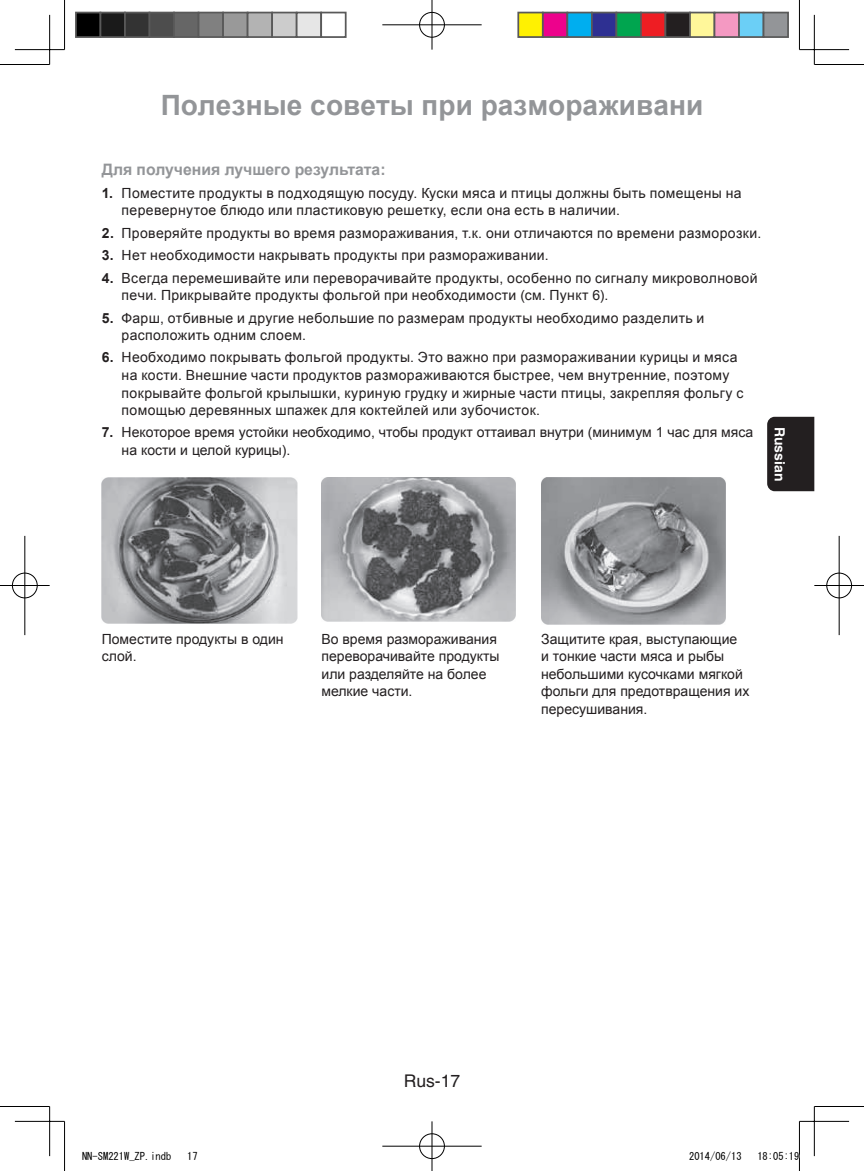
<style>
.page{position:relative;width:864px;height:1171px;background:#fff}
.page>*{position:absolute;margin:0;border:0;box-sizing:border-box;transform-origin:0 0}
.t1{font:700 28px "Arial";letter-spacing:.005em;color:#939598}
.t2{font:17.5px "Helvetica";color:#231f20}
.t3{font:700 15.75px "Arial";color:#939598}
.t4{font:14px/17.5px "Arial";letter-spacing:.02em;color:#231f20}
.t5{font:14px/17.5px "Arial";color:#231f20}
.t6{font:700 14px "Helvetica";color:#fff}
.t7{font:10.5px "MS Gothic";color:#000}
.s1{font-weight:700}
</style>
<div class="page">
<div style="left:767px;top:417px;width:47px;height:74px;background:#231f20"></div>
<img style="left:102px;top:477px;width:195px;height:147px">
<img style="left:321px;top:477px;width:194px;height:145px">
<img style="left:541px;top:477px;width:184px;height:147px">
<hr style="left:0;top:64px;width:50px;height:1px;background:#000">
<hr style="left:814px;top:64px;width:49px;height:1px;background:#000">
<hr style="left:0;top:1106px;width:50px;height:1px;background:#000">
<hr style="left:814px;top:1106px;width:49px;height:1px;background:#000">
<hr style="left:64px;top:0;width:1px;height:50px;background:#000">
<hr style="left:64px;top:1121px;width:1px;height:50px;background:#000">
<hr style="left:798px;top:0;width:1px;height:50px;background:#000">
<hr style="left:798px;top:1121px;width:1px;height:50px;background:#000">
<hr style="left:15px;top:49px;width:49px;height:1px;background:#000">
<hr style="left:799px;top:49px;width:49px;height:1px;background:#000">
<hr style="left:15px;top:1121px;width:49px;height:1px;background:#000">
<hr style="left:799px;top:1121px;width:49px;height:1px;background:#000">
<hr style="left:49px;top:15px;width:1px;height:49px;background:#000">
<hr style="left:49px;top:1106px;width:1px;height:50px;background:#000">
<hr style="left:813px;top:15px;width:1px;height:49px;background:#000">
<hr style="left:813px;top:1106px;width:1px;height:50px;background:#000">
<div style="left:418px;top:11px;width:27px;height:27px;border:2px solid #fff;border-radius:50%"></div>
<hr style="left:382px;top:24px;width:99px;height:2px;background:#fff">
<hr style="left:430px;top:0;width:3px;height:50px;background:#fff">
<div style="left:419px;top:12px;width:25px;height:25px;border:1px solid #000;border-radius:50%"></div>
<hr style="left:382px;top:25px;width:99px;height:1px;background:#000">
<hr style="left:431px;top:0;width:1px;height:50px;background:#000">
<div style="left:418px;top:1132px;width:27px;height:28px;border:2px solid #fff;border-radius:50%"></div>
<hr style="left:382px;top:1145px;width:99px;height:2px;background:#fff">
<hr style="left:430px;top:1121px;width:3px;height:50px;background:#fff">
<div style="left:419px;top:1133px;width:25px;height:26px;border:1px solid #000;border-radius:50%"></div>
<hr style="left:382px;top:1146px;width:99px;height:1px;background:#000">
<hr style="left:431px;top:1121px;width:1px;height:50px;background:#000">
<div style="left:11px;top:572px;width:27px;height:27px;border:2px solid #fff;border-radius:50%"></div>
<hr style="left:0;top:584px;width:50px;height:3px;background:#fff">
<hr style="left:24px;top:536px;width:2px;height:99px;background:#fff">
<div style="left:12px;top:573px;width:25px;height:25px;border:1px solid #000;border-radius:50%"></div>
<hr style="left:0;top:585px;width:50px;height:1px;background:#000">
<hr style="left:25px;top:536px;width:1px;height:99px;background:#000">
<div style="left:825px;top:572px;width:27px;height:27px;border:2px solid #fff;border-radius:50%"></div>
<hr style="left:814px;top:584px;width:49px;height:3px;background:#fff">
<hr style="left:837px;top:536px;width:3px;height:99px;background:#fff">
<div style="left:826px;top:573px;width:25px;height:25px;border:1px solid #000;border-radius:50%"></div>
<hr style="left:814px;top:585px;width:49px;height:1px;background:#000">
<hr style="left:838px;top:536px;width:1px;height:99px;background:#000">
<div style="left:76px;top:13px;width:24px;height:24px;background:#000"></div>
<div style="left:75px;top:12px;width:26px;height:26px;border:2px solid #595959"></div>
<div style="left:100px;top:13px;width:25px;height:24px;background:#1a1a1a"></div>
<div style="left:99px;top:12px;width:27px;height:26px;border:2px solid #595959"></div>
<div style="left:125px;top:13px;width:24px;height:24px;background:#333"></div>
<div style="left:124px;top:12px;width:26px;height:26px;border:2px solid #595959"></div>
<div style="left:149px;top:13px;width:25px;height:24px;background:#4d4d4d"></div>
<div style="left:148px;top:12px;width:27px;height:26px;border:2px solid #595959"></div>
<div style="left:174px;top:13px;width:24px;height:24px;background:#666"></div>
<div style="left:173px;top:12px;width:26px;height:26px;border:2px solid #595959"></div>
<div style="left:198px;top:13px;width:25px;height:24px;background:#808080"></div>
<div style="left:197px;top:12px;width:27px;height:26px;border:2px solid #595959"></div>
<div style="left:223px;top:13px;width:24px;height:24px;background:#999"></div>
<div style="left:222px;top:12px;width:26px;height:26px;border:2px solid #595959"></div>
<div style="left:247px;top:13px;width:25px;height:24px;background:#b3b3b3"></div>
<div style="left:246px;top:12px;width:27px;height:26px;border:2px solid #595959"></div>
<div style="left:272px;top:13px;width:24px;height:24px;background:#ccc"></div>
<div style="left:271px;top:12px;width:26px;height:26px;border:2px solid #595959"></div>
<div style="left:296px;top:13px;width:25px;height:24px;background:#e6e6e6"></div>
<div style="left:295px;top:12px;width:27px;height:26px;border:2px solid #595959"></div>
<div style="left:320px;top:12px;width:26px;height:26px;border:2px solid #595959"></div>
<div style="left:518px;top:13px;width:24px;height:24px;background:#fff101"></div>
<div style="left:517px;top:12px;width:26px;height:26px;border:2px solid #595959"></div>
<div style="left:542px;top:13px;width:25px;height:24px;background:#ed028c"></div>
<div style="left:541px;top:12px;width:27px;height:26px;border:2px solid #595959"></div>
<div style="left:567px;top:13px;width:24px;height:24px;background:#00aeef"></div>
<div style="left:566px;top:12px;width:26px;height:26px;border:2px solid #595959"></div>
<div style="left:591px;top:13px;width:25px;height:24px;background:#2e3092"></div>
<div style="left:590px;top:12px;width:27px;height:26px;border:2px solid #595959"></div>
<div style="left:616px;top:13px;width:24px;height:24px;background:#00a54f"></div>
<div style="left:615px;top:12px;width:26px;height:26px;border:2px solid #595959"></div>
<div style="left:640px;top:13px;width:25px;height:24px;background:#ee1d23"></div>
<div style="left:639px;top:12px;width:27px;height:26px;border:2px solid #595959"></div>
<div style="left:665px;top:13px;width:24px;height:24px;background:#231f20"></div>
<div style="left:664px;top:12px;width:26px;height:26px;border:2px solid #595959"></div>
<div style="left:689px;top:13px;width:25px;height:24px;background:#fff79a"></div>
<div style="left:688px;top:12px;width:27px;height:26px;border:2px solid #595959"></div>
<div style="left:714px;top:13px;width:24px;height:24px;background:#f499c2"></div>
<div style="left:713px;top:12px;width:26px;height:26px;border:2px solid #595959"></div>
<div style="left:738px;top:13px;width:25px;height:24px;background:#6bcff6"></div>
<div style="left:737px;top:12px;width:27px;height:26px;border:2px solid #595959"></div>
<div style="left:763px;top:13px;width:24px;height:24px;background:#939598"></div>
<div style="left:762px;top:12px;width:26px;height:26px;border:2px solid #595959"></div>
<h1 class="t1" style="left:161px;top:86px;width:544px">Полезные советы при размораживани</h1>
<p class="t3" style="left:102px;top:159px;width:285px">Для получения лучшего результата:</p>
<p class="t4" style="left:122px;top:184px;width:621px;text-indent:-20px"><span class="s1">1.</span> Поместите продукты в подходящую посуду. Куски мяса и птицы должны быть помещены на перевернутое блюдо или пластиковую решетку, если она есть в наличии.</p>
<p class="t4" style="left:102px;top:224px;width:660px"><span class="s1">2.</span> Проверяйте продукты во время размораживания, т.к. они отличаются по времени разморозки.</p>
<p class="t4" style="left:102px;top:247px;width:448px"><span class="s1">3.</span> Нет необходимости накрывать продукты при размораживании.</p>
<p class="t4" style="left:122px;top:269px;width:637px;text-indent:-20px"><span class="s1">4.</span> Всегда перемешивайте или переворачивайте продукты, особенно по сигналу микроволновой печи. Прикрывайте продукты фольгой при необходимости (см. Пункт 6).</p>
<p class="t4" style="left:122px;top:309px;width:584px;text-indent:-20px"><span class="s1">5.</span> Фарш, отбивные и другие небольшие по размерам продукты необходимо разделить и расположить одним слоем.</p>
<p class="t4" style="left:122px;top:349px;width:623px;text-indent:-20px"><span class="s1">6.</span> Необходимо покрывать фольгой продукты. Это важно при размораживании курицы и мяса на кости. Внешние части продуктов размораживаются быстрее, чем внутренние, поэтому покрывайте фольгой крылышки, куриную грудку и жирные части птицы, закрепляя фольгу с помощью деревянных шпажек для коктейлей или зубочисток.</p>
<p class="t5" style="left:122px;top:424px;width:633px;text-indent:-20px"><span class="s1">7.</span> Некоторое время устойки необходимо, чтобы продукт оттаивал внутри (минимум 1 час для мяса на кости и целой курицы).</p>
<p class="t6" style="left:787px;top:427px;width:56px;rotate:90deg">Russian</p>
<p class="t5" style="left:102px;top:630px;width:183px">Поместите продукты в один слой.</p>
<p class="t5" style="left:321px;top:630px;width:179px">Во время размораживания переворачивайте продукты или разделяйте на более мелкие части.</p>
<p class="t5" style="left:541px;top:630px;width:210px">Защитите края, выступающие<br>и тонкие части мяса и рыбы небольшими кусочками мягкой фольги для предотвращения их пересушивания.</p>
<p class="t2" style="left:403px;top:1070px;width:58px">Rus-17</p>
<p class="t7" style="left:82px;top:1151px;width:91px">NN-SM221W_ZP.indb</p>
<p class="t7" style="left:187px;top:1151px;width:12px">17</p>
<p class="t7" style="left:688px;top:1151px;width:54px">2014/06/13</p>
<p class="t7" style="left:757px;top:1151px;width:43px">18:05:19</p>
</div>
